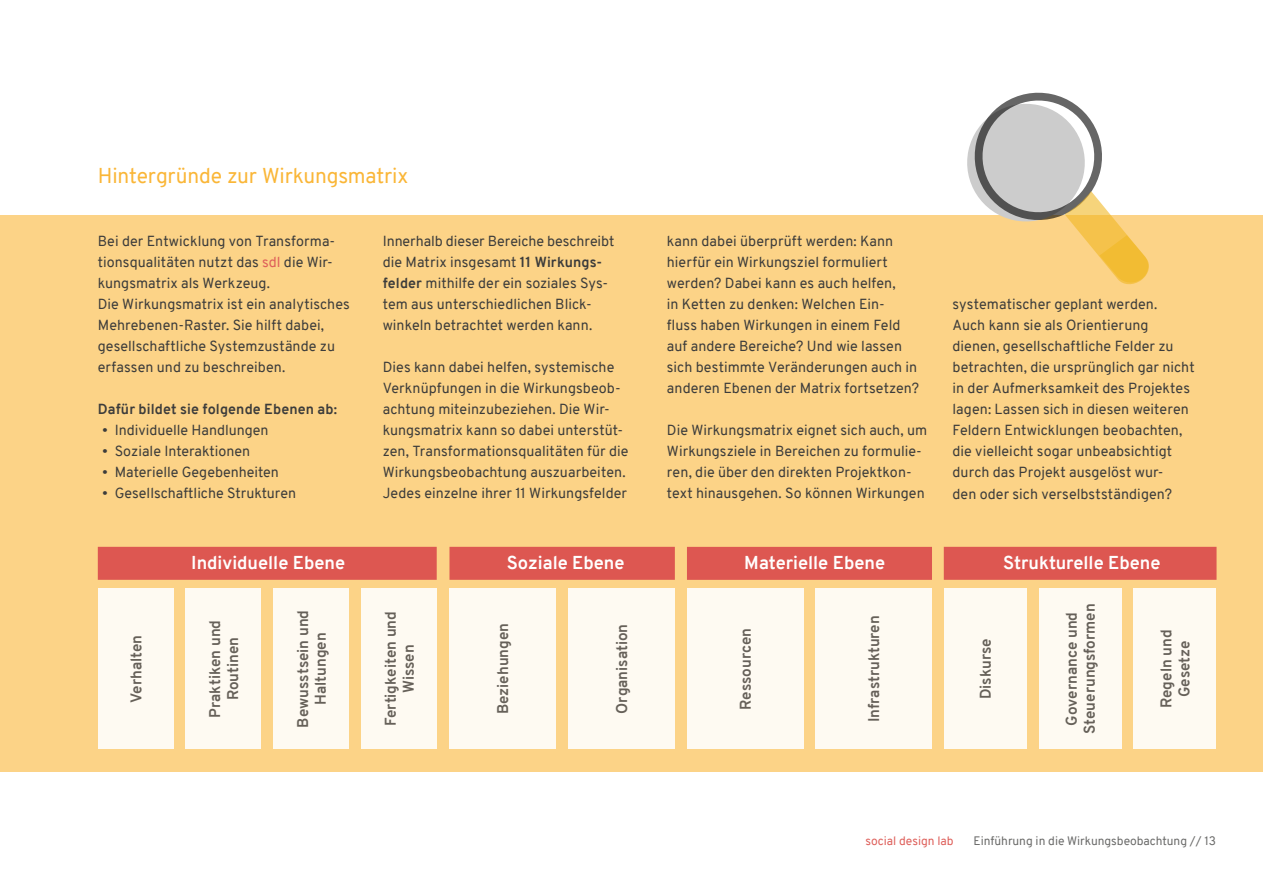
<style>
.page{position:relative;width:1263px;height:893px;background:#fff}
.page>*{position:absolute;margin:0;border:0;box-sizing:border-box;transform-origin:0 0}
.t1{font:21px "Overpass";letter-spacing:-.01em;color:#fab637}
.t2{font:700 18.15px "Overpass";color:#fff}
.t3{font:700 15.15px/18px "Overpass";color:#555454;text-align:center}
.t4{font:14.25px/21px "Overpass";letter-spacing:.005em;color:#3c3c3b}
.t5{font:700 14.25px "Overpass";letter-spacing:.01em;color:#3c3c3b}
.t6{font:12px "Overpass";color:#6b6b6a}
.t7{font:12px "Overpass";color:#de5f5a}
.s1{color:#de5f5a}
.s2{font-weight:700}
</style>
<div class="page">
<div style="left:0;top:215px;width:1263px;height:556px;background:#fcd387"></div>
<svg style="left:967px;top:92px;width:182px;height:193px"></svg>
<div style="left:98px;top:547px;width:339px;height:33px;background:#dd5751"></div>
<div style="left:449px;top:547px;width:226px;height:33px;background:#dd5751"></div>
<div style="left:687px;top:547px;width:245px;height:33px;background:#dd5751"></div>
<div style="left:944px;top:547px;width:272px;height:33px;background:#dd5751"></div>
<div style="left:98px;top:589px;width:76px;height:160px;background:#fefaf2"></div>
<div style="left:186px;top:589px;width:75px;height:160px;background:#fefaf2"></div>
<div style="left:273px;top:589px;width:76px;height:160px;background:#fefaf2"></div>
<div style="left:361px;top:589px;width:76px;height:160px;background:#fefaf2"></div>
<div style="left:449px;top:589px;width:107px;height:160px;background:#fefaf2"></div>
<div style="left:568px;top:589px;width:107px;height:160px;background:#fefaf2"></div>
<div style="left:687px;top:589px;width:116px;height:160px;background:#fefaf2"></div>
<div style="left:815px;top:589px;width:117px;height:160px;background:#fefaf2"></div>
<div style="left:944px;top:589px;width:82px;height:160px;background:#fefaf2"></div>
<div style="left:1038px;top:589px;width:83px;height:160px;background:#fefaf2"></div>
<div style="left:1133px;top:589px;width:83px;height:160px;background:#fefaf2"></div>
<h1 class="t1" style="left:98px;top:161px;width:312px">Hintergründe zur Wirkungsmatrix</h1>
<p class="t4" style="left:98px;top:231px;width:254px">Bei der Entwicklung von Transforma&shy;tionsqualitäten nutzt das <span class="s1">sdl</span> die Wir&shy;kungsmatrix als Werkzeug.<br>Die Wirkungsmatrix ist ein analytisches Mehrebenen-Raster. Sie hilft dabei, gesellschaftliche Systemzustände zu erfassen und zu beschreiben.</p>
<p class="t5" style="left:98px;top:399px;width:241px">Dafür bildet sie folgende Ebenen ab:</p>
<p class="t4" style="left:102px;top:420px;width:168px">• Individuelle Handlungen</p>
<p class="t4" style="left:102px;top:441px;width:150px">• Soziale Interaktionen</p>
<p class="t4" style="left:102px;top:462px;width:178px">• Materielle Gegebenheiten</p>
<p class="t4" style="left:102px;top:483px;width:196px">• Gesellschaftliche Strukturen</p>
<p class="t4" style="left:383px;top:231px;width:233px">Innerhalb dieser Bereiche beschreibt die Matrix insgesamt <span class="s2">11 Wirkungs&shy;felder</span> mithilfe der ein soziales Sys&shy;tem aus unterschiedlichen Blick&shy;winkeln betrachtet werden kann.</p>
<p class="t4" style="left:383px;top:357px;width:247px">Dies kann dabei helfen, systemische Verknüpfungen in die Wirkungsbeob&shy;achtung miteinzubeziehen. Die Wir&shy;kungsmatrix kann so dabei unterstüt&shy;zen, Transformationsqualitäten für die Wirkungsbeobachtung auszuarbeiten.<br>Jedes einzelne ihrer 11 Wirkungsfelder</p>
<p class="t4" style="left:667px;top:231px;width:254px">kann dabei überprüft werden: Kann hierfür ein Wirkungsziel formuliert werden? Dabei kann es auch helfen,<br>in Ketten zu denken: Welchen Ein-<br>fluss haben Wirkungen in einem Feld auf andere Bereiche? Und wie lassen sich bestimmte Veränderungen auch in anderen Ebenen der Matrix fortsetzen?</p>
<p class="t4" style="left:667px;top:420px;width:262px">Die Wirkungsmatrix eignet sich auch, um Wirkungsziele in Bereichen zu formulie&shy;ren, die über den direkten Projektkon&shy;text hinausgehen. So können Wirkungen</p>
<p class="t4" style="left:952px;top:294px;width:244px">systematischer geplant werden.<br>Auch kann sie als Orientierung dienen, gesellschaftliche Felder zu betrachten, die ursprünglich gar nicht in der Aufmerksamkeit des Projektes lagen: Lassen sich in diesen weiteren Feldern Entwicklungen beobachten, die vielleicht sogar unbeabsichtigt durch das Projekt ausgelöst wur-<br>den oder sich verselbstständigen?</p>
<p class="t3" style="left:127px;top:703px;width:69px;rotate:-90deg">Verhalten</p>
<p class="t2" style="left:191px;top:549px;width:155px">Individuelle Ebene</p>
<p class="t2" style="left:507px;top:549px;width:119px">Soziale Ebene</p>
<p class="t2" style="left:744px;top:549px;width:142px">Materielle Ebene</p>
<p class="t2" style="left:1003px;top:549px;width:159px">Strukturelle Ebene</p>
<p class="t3" style="left:206px;top:717px;width:99px;rotate:-90deg">Praktiken und<br>Routinen</p>
<p class="t3" style="left:294px;top:727px;width:119px;rotate:-90deg">Bewusstsein und<br>Haltungen</p>
<p class="t3" style="left:382px;top:726px;width:116px;rotate:-90deg">Fertigkeiten und<br>Wissen</p>
<p class="t3" style="left:494px;top:714px;width:93px;rotate:-90deg">Beziehungen</p>
<p class="t3" style="left:613px;top:714px;width:91px;rotate:-90deg">Organisation</p>
<p class="t3" style="left:737px;top:710px;width:83px;rotate:-90deg">Ressourcen</p>
<p class="t3" style="left:865px;top:722px;width:108px;rotate:-90deg">Infrastrukturen</p>
<p class="t3" style="left:977px;top:699px;width:62px;rotate:-90deg">Diskurse</p>
<p class="t3" style="left:1062px;top:734px;width:132px;rotate:-90deg">Governance und<br>Steuerungsformen</p>
<p class="t3" style="left:1157px;top:708px;width:80px;rotate:-90deg">Regeln und<br>Gesetze</p>
<p class="t7" style="left:865px;top:832px;width:90px">social design lab</p>
<p class="t6" style="left:973px;top:832px;width:244px">Einführung in die Wirkungsbeobachtung // 13</p>
</div>
